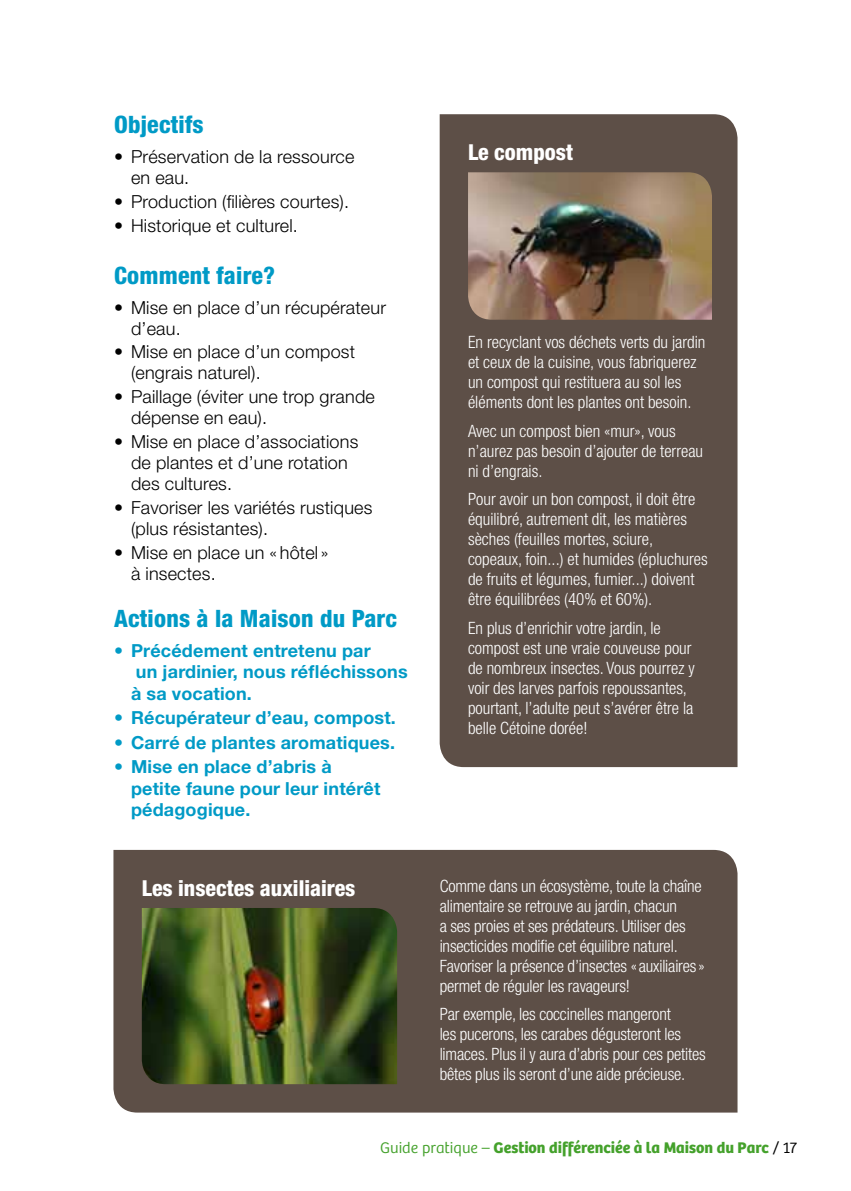
<style>
.page{position:relative;width:851px;height:1191px;background:#fff}
.page>*{position:absolute;margin:0;border:0;box-sizing:border-box;transform-origin:0 0}
.t1{font:800 condensed 24px "Helvetica Neue LT";letter-spacing:.01em;color:#009ac6}
.t2{font:800 condensed 22px "Helvetica Neue LT";color:#fff}
.t3{font:300 18px/21px "Helvetica Neue LT";letter-spacing:.01em;color:#000}
.t4{font:700 18px/21.6px "Helvetica Neue LT";letter-spacing:.01em;color:#009ac6}
.t5{font:300 condensed 17px/20px "Helvetica Neue LT";color:#fff}
.t6{font:700 16px "Bree";color:#44a12b}
.s1{font-weight:300}
.s2{font-weight:300;color:#000}
</style>
<div class="page">
<div style="left:439px;top:114px;width:298px;height:653px;background:#5d4f47"></div>
<img style="left:468px;top:172px;width:243px;height:148px">
<div style="left:113px;top:850px;width:624px;height:262px;background:#5d4f47"></div>
<img style="left:142px;top:908px;width:255px;height:176px">
<h1 class="t1" style="left:114px;top:110px;width:91px">Objectifs</h1>
<p class="t3" style="left:131px;top:146px;width:225px;text-indent:-17px">• Préservation de la ressource en eau.</p>
<p class="t3" style="left:114px;top:191px;width:236px">• Production (filières courtes).</p>
<p class="t3" style="left:114px;top:214px;width:185px">• Historique et culturel.</p>
<h1 class="t1" style="left:114px;top:261px;width:163px">Comment faire?</h1>
<p class="t3" style="left:131px;top:296px;width:256px;text-indent:-17px">• Mise en place d’un récupérateur d’eau.</p>
<p class="t3" style="left:131px;top:341px;width:225px;text-indent:-17px">• Mise en place d’un compost (engrais naturel).</p>
<p class="t3" style="left:131px;top:386px;width:245px;text-indent:-17px">• Paillage (éviter une trop grande dépense en eau).</p>
<p class="t3" style="left:131px;top:431px;width:229px;text-indent:-17px">• Mise en place d’associations de plantes et d’une rotation des cultures.</p>
<p class="t3" style="left:131px;top:497px;width:243px;text-indent:-17px">• Favoriser les variétés rustiques (plus résistantes).</p>
<p class="t3" style="left:131px;top:541px;width:199px;text-indent:-17px">• Mise en place un « hôtel » à insectes.</p>
<h1 class="t1" style="left:114px;top:603px;width:284px">Actions à la Maison du Parc</h1>
<p class="t4" style="left:131px;top:639px;width:278px;text-indent:-17px">• Précédement entretenu par<br>un jardinier, nous réfléchissons à sa vocation.</p>
<p class="t4" style="left:114px;top:706px;width:283px">• Récupérateur d’eau, compost.</p>
<p class="t4" style="left:114px;top:731px;width:282px">• Carré de plantes aromatiques.</p>
<p class="t4" style="left:131px;top:755px;width:251px;text-indent:-17px">• Mise en place d’abris à petite faune pour leur intérêt pédagogique.</p>
<p class="t2" style="left:468px;top:139px;width:106px">Le compost</p>
<p class="t5" style="left:468px;top:332px;width:239px">En recyclant vos déchets verts du jardin et ceux de la cuisine, vous fabriquerez un compost qui restituera au sol les éléments dont les plantes ont besoin.</p>
<p class="t5" style="left:468px;top:421px;width:236px">Avec un compost bien «mur», vous n’aurez pas besoin d’ajouter de terreau ni d’engrais.</p>
<p class="t5" style="left:468px;top:489px;width:241px">Pour avoir un bon compost, il doit être équilibré, autrement dit, les matières sèches (feuilles mortes, sciure, copeaux, foin...) et humides (épluchures de fruits et légumes, fumier...) doivent être équilibrées (40% et 60%).</p>
<p class="t5" style="left:468px;top:618px;width:228px">En plus d’enrichir votre jardin, le compost est une vraie couveuse pour de nombreux insectes. Vous pourrez y voir des larves parfois repoussantes, pourtant, l’adulte peut s’avérer être la belle Cétoine dorée!</p>
<p class="t2" style="left:142px;top:874px;width:215px">Les insectes auxiliaires</p>
<p class="t5" style="left:439px;top:875px;width:266px">Comme dans un écosystème, toute la chaîne alimentaire se retrouve au jardin, chacun<br>a ses proies et ses prédateurs. Utiliser des insecticides modifie cet équilibre naturel.<br>Favoriser la présence d’insectes «auxiliaires» permet de réguler les ravageurs!</p>
<p class="t5" style="left:439px;top:1004px;width:267px">Par exemple, les coccinelles mangeront<br>les pucerons, les carabes dégusteront les limaces. Plus il y aura d’abris pour ces petites bêtes plus ils seront d’une aide précieuse.</p>
<p class="t6" style="left:380px;top:1138px;width:418px"><span class="s1">Guide pratique –</span> Gestion différenciée à la Maison du Parc <span class="s2">/ 17</span></p>
</div>
